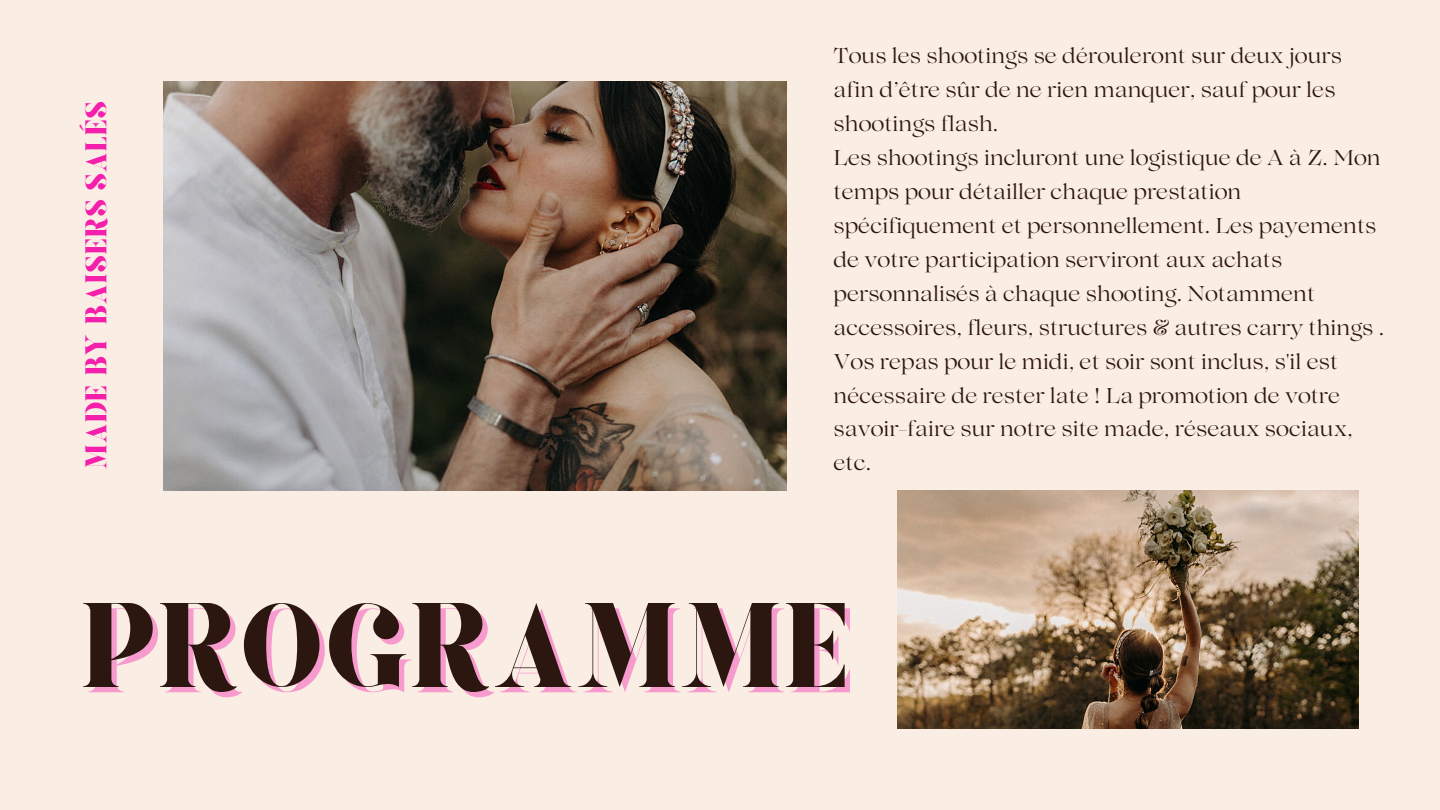
<style>
.page{position:relative;width:1440px;height:810px;background:#faede4}
.page>*{position:absolute;margin:0;border:0;box-sizing:border-box;transform-origin:0 0}
.t1{font:120px "Giaza";color:#2c1610}
.t2{font:30px "Giaza";color:#f41fab}
.t3{font:21.3px/33.9px "Lovelace";color:#2c1610}
</style>
<div class="page">
<img style="left:163px;top:81px;width:623px;height:409px">
<img style="left:898px;top:490px;width:461px;height:239px">
<p class="t2" style="left:84px;top:470px;width:371px;rotate:-90deg">MADE BY BAISERS SALÉS</p>
<p class="t3" style="left:834px;top:41px;width:510px">Tous les shootings se dérouleront sur deux jours afin d’être sûr de ne rien manquer, sauf pour les shootings flash.</p>
<p class="t3" style="left:834px;top:143px;width:552px">Les shootings incluront une logistique de A à Z. Mon temps pour détailler chaque prestation spécifiquement et personnellement. Les payements de votre participation serviront aux achats personnalisés à chaque shooting. Notamment accessoires, fleurs, structures &amp; autres carry things .<br>Vos repas pour le midi, et soir sont inclus, s'il est nécessaire de rester late ! La promotion de votre savoir-faire sur notre site made, réseaux sociaux,</p>
<p class="t3" style="left:834px;top:448px;width:39px">etc.</p>
<p class="t1" style="left:80px;top:597px;width:773px">PROGRAMME</p>
</div>
